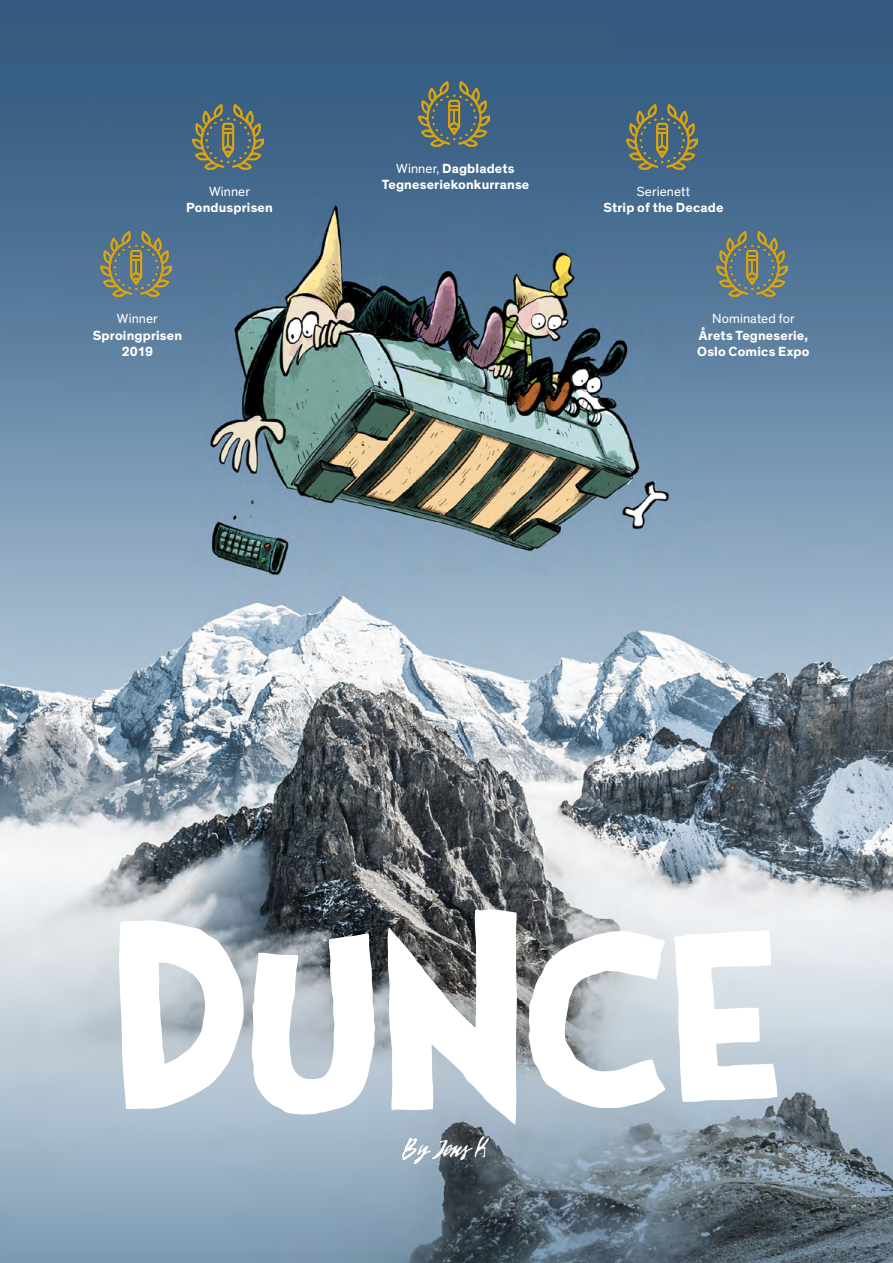
<style>
.page{position:relative;width:893px;height:1263px;background:#fff}
.page>*{position:absolute;margin:0;border:0;box-sizing:border-box;transform-origin:0 0}
.t1{font:285px "Stupid Head BB";color:#fff}
.t2{font:700 13.5px/16.5px "Theinhardt";letter-spacing:.01em;color:#fff;text-align:center}
.t3{font:13.5px "Theinhardt";letter-spacing:.01em;color:#fff}
.s1{font-weight:400}
</style>
<div class="page">
<img style="left:0;top:0;width:893px;height:1263px">
<img style="left:418px;top:82px;width:72px;height:64px">
<img style="left:192px;top:105px;width:72px;height:64px">
<img style="left:716px;top:232px;width:72px;height:65px">
<img style="left:100px;top:232px;width:72px;height:65px">
<img style="left:626px;top:105px;width:72px;height:64px">
<img style="left:402px;top:1131px;width:89px;height:36px">
<p class="t3" style="left:209px;top:183px;width:42px">Winner</p>
<p class="t2" style="left:186px;top:200px;width:88px">Pondusprisen</p>
<p class="t3" style="left:117px;top:311px;width:42px">Winner</p>
<p class="t2" style="left:93px;top:327px;width:91px">Sproingprisen<br>2019</p>
<p class="t2" style="left:382px;top:160px;width:149px"><span class="s1">Winner,</span> Dagbladets<br>Tegneseriekonkurranse</p>
<p class="t3" style="left:637px;top:183px;width:55px">Serienett</p>
<p class="t2" style="left:603px;top:200px;width:122px">Strip of the Decade</p>
<p class="t3" style="left:712px;top:311px;width:84px">Nominated for</p>
<p class="t2" style="left:697px;top:327px;width:114px;text-align:left">Årets Tegneserie,<br>Oslo Comics Expo</p>
<h1 class="t1" style="left:112px;top:858px;width:670px">DUNCE</h1>
</div>
